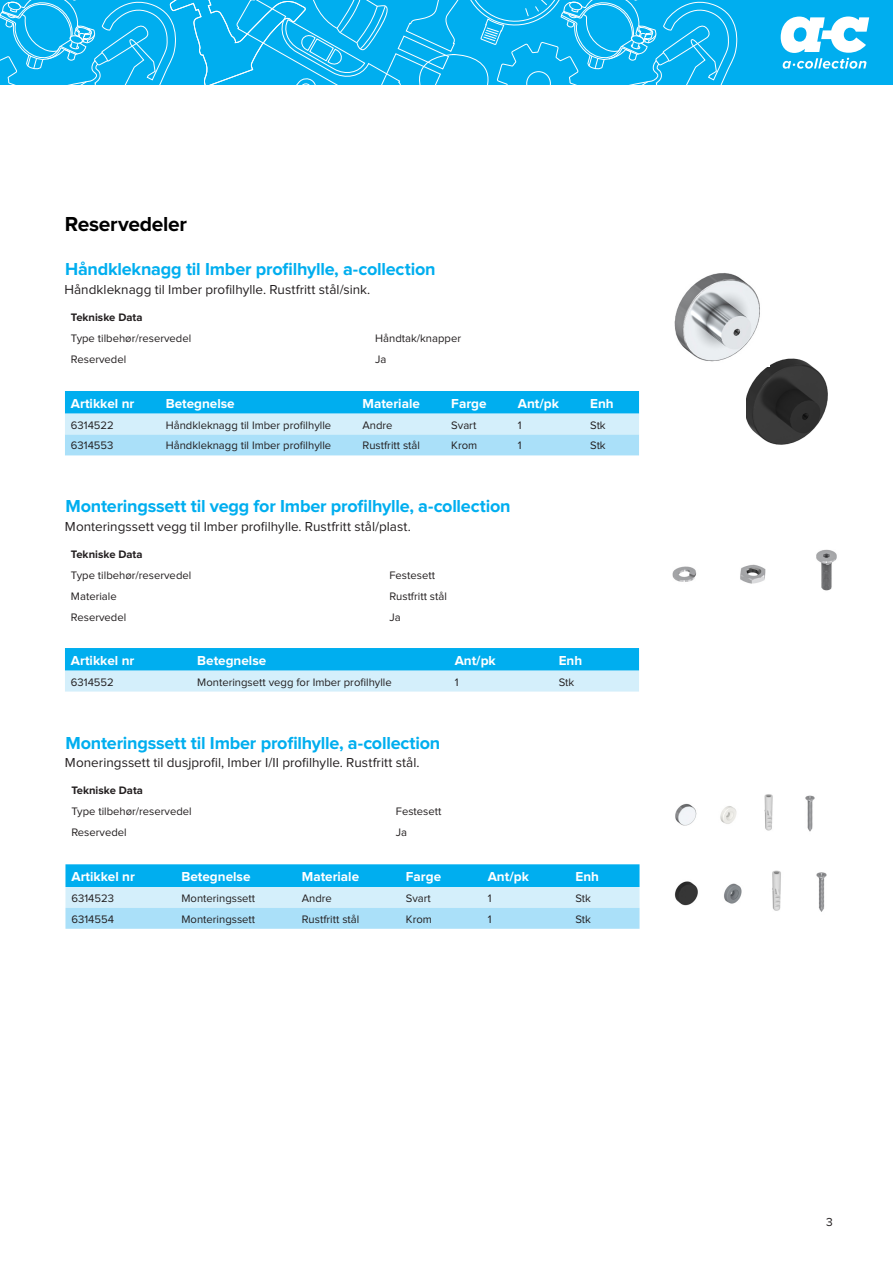
<style>
.page{position:relative;width:893px;height:1263px;background:#fff}
.page>*{position:absolute;margin:0;border:0;box-sizing:border-box;transform-origin:0 0}
.t1{font:700 21px "Proxima Nova";letter-spacing:-.015em;color:#000}
.t2{font:700 18px "Proxima Nova";letter-spacing:-.01em;color:#00aeef}
.t3{font:13.5px "Proxima Nova";letter-spacing:.005em;color:#231f20}
.t4{font:700 13.5px "Proxima Nova";color:#fff}
.t5{font:12px "Proxima Nova";color:#231f20}
.t6{font:11.25px "Proxima Nova";color:#231f20}
.t7{font:700 11.25px "Proxima Nova";color:#231f20}
</style>
<div class="page">
<div style="left:0;top:0;width:893px;height:85px;background:#00aeef"></div>
<svg style="left:0;top:0;width:737px;height:85px"></svg>
<svg style="left:781px;top:17px;width:89px;height:52px"></svg>
<img style="left:672px;top:549px;width:165px;height:42px">
<svg style="left:65px;top:648px;width:574px;height:43px;background:#65cdf4"></svg>
<svg style="left:65px;top:391px;width:574px;height:64px;background:#7cd3f6"></svg>
<img style="left:746px;top:358px;width:82px;height:87px">
<img style="left:674px;top:273px;width:96px;height:94px">
<svg style="left:65px;top:864px;width:574px;height:65px;background:#7dd3f6"></svg>
<img style="left:675px;top:794px;width:140px;height:38px">
<img style="left:674px;top:870px;width:153px;height:42px">
<h1 class="t1" style="left:65px;top:214px;width:124px">Reservedeler</h1>
<h2 class="t2" style="left:65px;top:261px;width:372px">Håndkleknagg til Imber profilhylle, a-collection</h2>
<p class="t3" style="left:64px;top:283px;width:307px">Håndkleknagg til Imber profilhylle. Rustfritt stål/sink.</p>
<p class="t7" style="left:71px;top:312px;width:73px">Tekniske Data</p>
<p class="t6" style="left:71px;top:333px;width:122px">Type tilbehør/reservedel</p>
<p class="t6" style="left:375px;top:333px;width:87px">Håndtak/knapper</p>
<p class="t6" style="left:71px;top:354px;width:57px">Reservedel</p>
<p class="t6" style="left:375px;top:354px;width:13px">Ja</p>
<p class="t4" style="left:71px;top:397px;width:65px">Artikkel nr</p>
<p class="t4" style="left:166px;top:397px;width:70px">Betegnelse</p>
<p class="t4" style="left:362px;top:397px;width:59px">Materiale</p>
<p class="t4" style="left:451px;top:397px;width:37px">Farge</p>
<p class="t4" style="left:518px;top:397px;width:43px">Ant/pk</p>
<p class="t4" style="left:590px;top:397px;width:25px">Enh</p>
<p class="t6" style="left:71px;top:420px;width:44px">6314522</p>
<p class="t6" style="left:166px;top:420px;width:167px">Håndkleknagg til Imber profilhylle</p>
<p class="t6" style="left:362px;top:420px;width:32px">Andre</p>
<p class="t6" style="left:451px;top:420px;width:26px">Svart</p>
<p class="t6" style="left:518px;top:420px;width:5px">1</p>
<p class="t6" style="left:590px;top:420px;width:17px">Stk</p>
<p class="t6" style="left:71px;top:440px;width:44px">6314553</p>
<p class="t6" style="left:166px;top:440px;width:167px">Håndkleknagg til Imber profilhylle</p>
<p class="t6" style="left:362px;top:440px;width:59px">Rustfritt stål</p>
<p class="t6" style="left:451px;top:440px;width:27px">Krom</p>
<p class="t6" style="left:518px;top:440px;width:5px">1</p>
<p class="t6" style="left:590px;top:440px;width:17px">Stk</p>
<h2 class="t2" style="left:66px;top:498px;width:447px">Monteringssett til vegg for Imber profilhylle, a-collection</h2>
<p class="t3" style="left:65px;top:520px;width:347px">Monteringssett vegg til Imber profilhylle. Rustfritt stål/plast.</p>
<p class="t7" style="left:71px;top:549px;width:73px">Tekniske Data</p>
<p class="t6" style="left:71px;top:570px;width:122px">Type tilbehør/reservedel</p>
<p class="t6" style="left:389px;top:570px;width:47px">Festesett</p>
<p class="t6" style="left:71px;top:591px;width:47px">Materiale</p>
<p class="t6" style="left:389px;top:591px;width:59px">Rustfritt stål</p>
<p class="t6" style="left:71px;top:612px;width:57px">Reservedel</p>
<p class="t6" style="left:389px;top:612px;width:13px">Ja</p>
<p class="t4" style="left:71px;top:654px;width:65px">Artikkel nr</p>
<p class="t4" style="left:197px;top:654px;width:70px">Betegnelse</p>
<p class="t4" style="left:455px;top:654px;width:43px">Ant/pk</p>
<p class="t4" style="left:559px;top:654px;width:25px">Enh</p>
<p class="t6" style="left:71px;top:677px;width:44px">6314552</p>
<p class="t6" style="left:197px;top:677px;width:196px">Monteringsett vegg for Imber profilhylle</p>
<p class="t6" style="left:455px;top:677px;width:5px">1</p>
<p class="t6" style="left:559px;top:677px;width:17px">Stk</p>
<h2 class="t2" style="left:66px;top:734px;width:376px">Monteringssett til Imber profilhylle, a-collection</h2>
<p class="t3" style="left:65px;top:756px;width:356px">Moneringssett til dusjprofil, Imber I/II profilhylle. Rustfritt stål.</p>
<p class="t7" style="left:71px;top:785px;width:73px">Tekniske Data</p>
<p class="t6" style="left:71px;top:806px;width:122px">Type tilbehør/reservedel</p>
<p class="t6" style="left:396px;top:806px;width:47px">Festesett</p>
<p class="t6" style="left:71px;top:827px;width:57px">Reservedel</p>
<p class="t6" style="left:396px;top:827px;width:13px">Ja</p>
<p class="t4" style="left:71px;top:870px;width:65px">Artikkel nr</p>
<p class="t4" style="left:182px;top:870px;width:70px">Betegnelse</p>
<p class="t4" style="left:302px;top:870px;width:59px">Materiale</p>
<p class="t4" style="left:406px;top:870px;width:37px">Farge</p>
<p class="t4" style="left:488px;top:870px;width:43px">Ant/pk</p>
<p class="t4" style="left:575px;top:870px;width:25px">Enh</p>
<p class="t6" style="left:71px;top:893px;width:44px">6314523</p>
<p class="t6" style="left:182px;top:893px;width:75px">Monteringssett</p>
<p class="t6" style="left:302px;top:893px;width:32px">Andre</p>
<p class="t6" style="left:406px;top:893px;width:26px">Svart</p>
<p class="t6" style="left:488px;top:893px;width:5px">1</p>
<p class="t6" style="left:575px;top:893px;width:17px">Stk</p>
<p class="t6" style="left:71px;top:914px;width:44px">6314554</p>
<p class="t6" style="left:182px;top:914px;width:75px">Monteringssett</p>
<p class="t6" style="left:302px;top:914px;width:59px">Rustfritt stål</p>
<p class="t6" style="left:406px;top:914px;width:27px">Krom</p>
<p class="t6" style="left:488px;top:914px;width:5px">1</p>
<p class="t6" style="left:575px;top:914px;width:17px">Stk</p>
<p class="t5" style="left:826px;top:1216px;width:8px">3</p>
</div>
